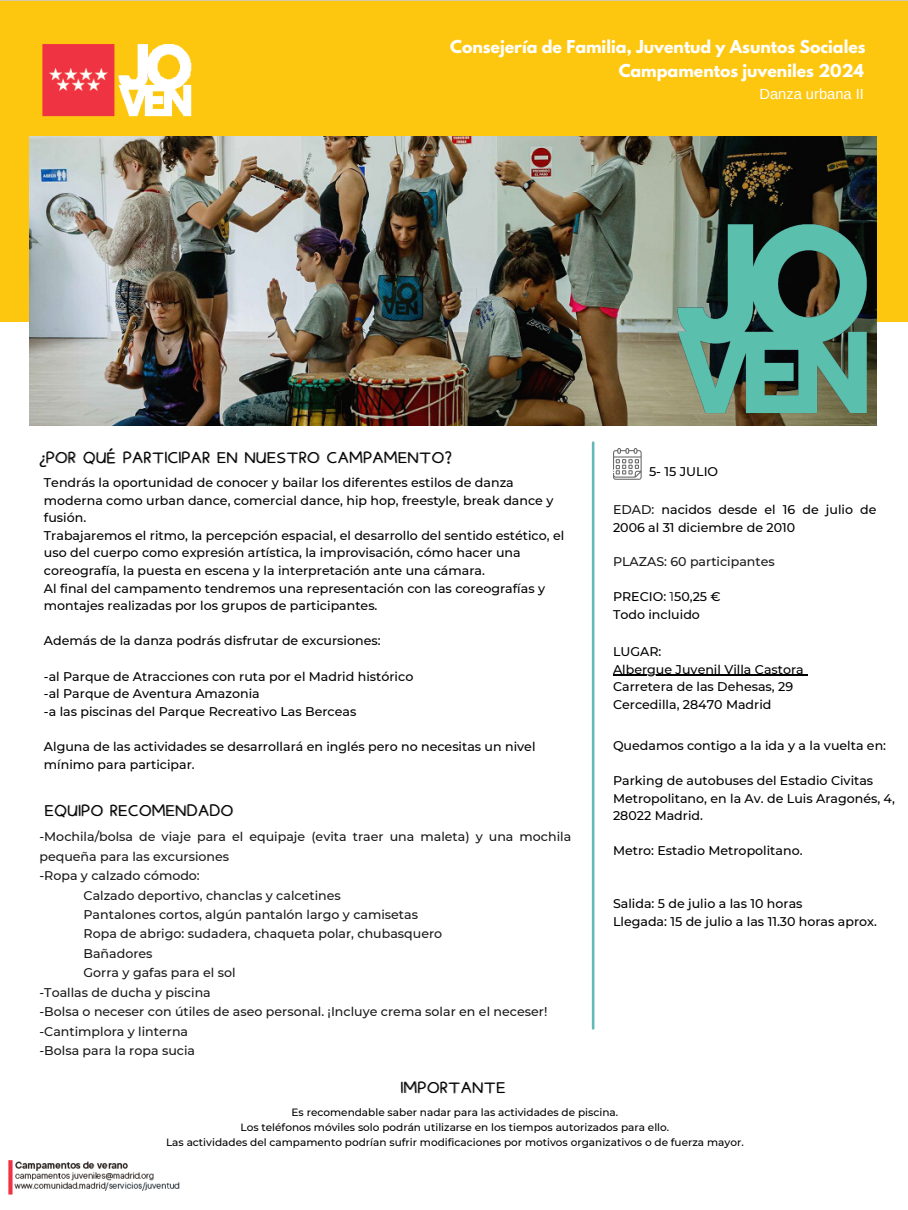
<style>
.page{position:relative;width:908px;height:1210px;background:#fff}
.page>*{position:absolute;margin:0;border:0;box-sizing:border-box;transform-origin:0 0}
.t1{font:700 15.75px "League Spartan";color:#fff}
.t2{font:15.75px "Irene Florentina";letter-spacing:-.075em;color:#000}
.t3{font:14.7px "Arimo";color:#fff}
.t4{font:500 12.6px/17.6px "Montserrat";color:#000}
.t5{font:500 12.6px "Montserrat";color:#19191a}
.t6{font:500 10.5px "Montserrat";color:#000}
.s1{font-family:"Noto Sans"}
.s2{color:#19191a}
.s3{font-weight:400}
</style>
<div class="page">
<svg style="left:613px;top:448px;width:28px;height:32px"></svg>
<hr style="left:591px;top:443px;width:3px;height:585px;background:#63b9b5">
<img style="left:0;top:0;width:907px;height:321px">
<img style="left:30px;top:137px;width:846px;height:288px">
<img style="left:8px;top:1160px;width:172px;height:35px">
<img style="left:665px;top:216px;width:242px;height:210px">
<hr style="left:613px;top:674px;width:190px;height:1px;background:#000">
<h5 class="t1" style="left:450px;top:38px;width:417px">Consejería de Familia, Juventud y Asuntos Sociales</h5>
<h5 class="t1" style="left:618px;top:63px;width:247px">Campamentos juveniles 2024</h5>
<h5 class="t3" style="left:759px;top:86px;width:106px">Danza urbana II</h5>
<h4 class="t2" style="left:39px;top:447px;width:414px"><span class="s1">¿</span>POR QUÉ PARTICIPAR EN NUESTRO CAMPAMENTO?</h4>
<h3 class="t4" style="left:44px;top:474px;width:521px">Tendrás la oportunidad de conocer y bailar los diferentes estilos de danza moderna como urban dance, comercial dance, hip hop, freestyle, break dance y fusión.<br>Trabajaremos el ritmo, la percepción espacial, el desarrollo del sentido estético, el uso del cuerpo como expresión artística, la improvisación, cómo hacer una coreografía, la puesta en escena y la interpretación ante una cámara.<br>Al final del campamento tendremos una representación con las coreografías y montajes realizadas por los grupos de participantes.</h3>
<p class="t4" style="left:44px;top:632px;width:338px">Además de la danza podrás disfrutar de excursiones:</p>
<p class="t4" style="left:44px;top:667px;width:371px">-al Parque de Atracciones con ruta por el Madrid histórico -al Parque de Aventura Amazonia<br>-a las piscinas del Parque Recreativo Las Berceas</p>
<h1 class="t4" style="left:44px;top:737px;width:493px">Alguna de las actividades se desarrollará en inglés pero no necesitas un nivel mínimo para participar.</h1>
<h5 class="t2" style="left:44px;top:800px;width:191px">EQUIPO RECOMENDADO</h5>
<h1 class="t5" style="left:39px;top:829px;width:533px">-Mochila/bolsa de viaje para el equipaje (evita traer una maleta) y una mochila</h1>
<h1 class="t5" style="left:39px;top:848px;width:191px">pequeña para las excursiones</h1>
<h1 class="t5" style="left:39px;top:868px;width:162px">-Ropa y calzado cómodo:</h1>
<h1 class="t5" style="left:83px;top:887px;width:259px">Calzado deportivo, chanclas y calcetines</h1>
<h1 class="t5" style="left:83px;top:906px;width:336px">Pantalones cortos, algún pantalón largo y camisetas</h1>
<h1 class="t5" style="left:83px;top:926px;width:360px">Ropa de abrigo: sudadera, chaqueta polar, chubasquero</h1>
<h1 class="t5" style="left:83px;top:945px;width:70px">Bañadores</h1>
<h1 class="t5" style="left:83px;top:965px;width:153px">Gorra y gafas para el sol</h1>
<h1 class="t5" style="left:39px;top:984px;width:173px">-Toallas de ducha y piscina</h1>
<h1 class="t5" style="left:39px;top:1004px;width:509px">-Bolsa o neceser con útiles de aseo personal. ¡Incluye crema solar en el neceser!</h1>
<h1 class="t5" style="left:39px;top:1023px;width:150px">-Cantimplora y linterna</h1>
<h1 class="t5" style="left:39px;top:1042px;width:157px">-Bolsa para la ropa sucia</h1>
<p class="t2" style="left:400px;top:1077px;width:108px">IMPORTANTE</p>
<p class="t4" style="left:648px;top:463px;width:71px">5- 15 JULIO</p>
<h5 class="t4" style="left:613px;top:501px;width:265px"><span class="s2">EDAD:</span> nacidos desde el 16 de julio de<br>2006 al 31 diciembre de 2010</h5>
<h5 class="t5" style="left:613px;top:554px;width:163px">PLAZAS: 60 participantes</h5>
<h1 class="t4" style="left:613px;top:587px;width:109px">PRECIO: <span class="s3">1</span>50,25 €<br>Todo incluido</h1>
<h6 class="t4" style="left:613px;top:643px;width:50px">LUGAR:</h6>
<h5 class="t4" style="left:613px;top:660px;width:192px">Albergue Juvenil Villa Castora<br>Carretera de las Dehesas, 29<br>Cercedilla, 28470 Madrid</h5>
<h5 class="t4" style="left:613px;top:736px;width:274px">Quedamos contigo a la ida y a la vuelta en:</h5>
<h5 class="t4" style="left:613px;top:771px;width:283px">Parking de autobuses del Estadio Civitas<br>Metropolitano, en la Av. de Luis Aragonés, 4,<br>28022 Madrid.</h5>
<h5 class="t4" style="left:613px;top:842px;width:191px">Metro: Estadio Metropolitano.</h5>
<h5 class="t4" style="left:613px;top:895px;width:265px">Salida: 5 de julio a las 10 horas<br>Llegada: 15 de julio a las 11.30 horas aprox.</h5>
<p class="t6" style="left:291px;top:1106px;width:328px">Es recomendable saber nadar para las actividades de piscina.</p>
<p class="t6" style="left:240px;top:1120px;width:430px">Los teléfonos móviles solo podrán utilizarse en los tiempos autorizados para ello.</p>
<p class="t6" style="left:166px;top:1135px;width:579px">Las actividades del campamento podrían sufrir modificaciones por motivos organizativos o de fuerza mayor.</p>
</div>
